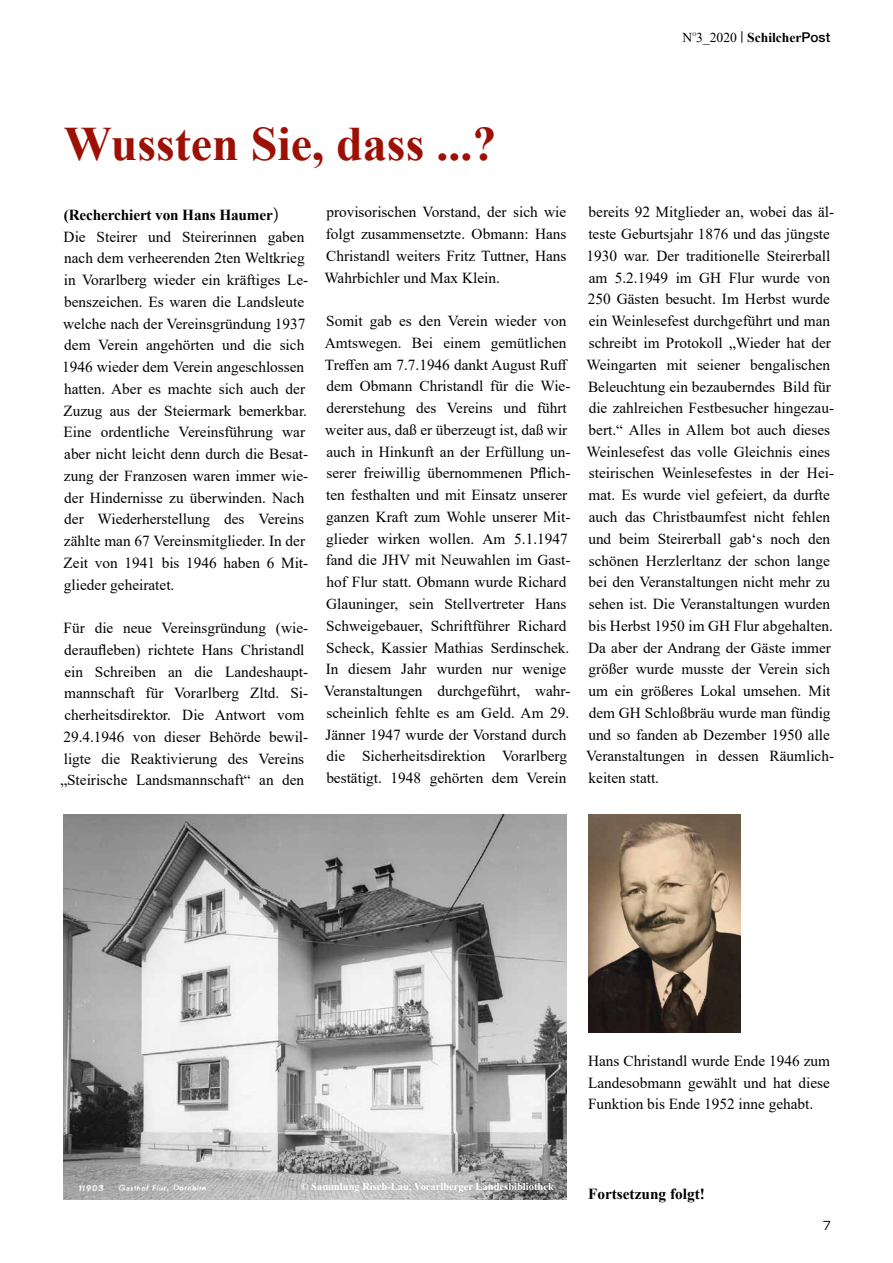
<style>
.page{position:relative;width:893px;height:1263px;background:#fff}
.page>*{position:absolute;margin:0;border:0;box-sizing:border-box;transform-origin:0 0}
.t1{font:700 48px "Times New Roman";color:#9c1006}
.t2{font:15.3px/21.8px "Times New Roman";color:#000}
.t3{font:700 15.3px "Times New Roman";color:#000}
.t4{font:700 13.65px "Times New Roman";color:#000}
.t5{font:13.5px "Vito";color:#000}
.t6{font:700 10.5px "Times New Roman";color:#fff}
.t7{font:5.4px "Times New Roman";color:#000}
.s1{font-weight:400}
.s2{font-family:"Helvetica Neue LT Std";font-weight:500}
.s3{font-weight:700}
.s4{font-family:"Minion Pro";font-size:18px}
</style>
<div class="page">
<svg style="left:741px;top:31px;width:1px;height:12px"></svg>
<img style="left:588px;top:815px;width:152px;height:218px">
<img style="left:64px;top:815px;width:503px;height:384px">
<p class="t4" style="left:682px;top:27px;width:149px"><span class="s1">N 3_2020</span> Schilcher<span class="s2">Post</span></p>
<p class="t7" style="left:692px;top:31px;width:5px">O</p>
<h1 class="t1" style="left:64px;top:109px;width:434px">Wussten Sie, dass ...?</h1>
<p class="t2" style="left:62px;top:203px;width:248px"><span class="s3">(Recherchiert von Hans Haumer</span><span class="s4">)<br></span>Die Steirer und Steirerinnen gaben nach dem verheerenden 2ten Weltkrieg in Vorarlberg wieder ein kräftiges Le&shy;benszeichen. Es waren die Landsleute welche nach der Vereinsgründung 1937 dem Verein angehörten und die sich 1946 wieder dem Verein angeschlossen hatten. Aber es machte sich auch der Zuzug aus der Steiermark bemerkbar.<br>Eine ordentliche Vereinsführung war aber nicht leicht denn durch die Besat&shy;zung der Franzosen waren immer wie&shy;der Hindernisse zu überwinden. Nach der Wiederherstellung des Vereins zählte man 67 Vereinsmitglieder. In der Zeit von 1941 bis 1946 haben 6 Mit&shy;glieder geheiratet.</p>
<p class="t2" style="left:60px;top:617px;width:249px">Für die neue Vereinsgründung (wie&shy;deraufleben) richtete Hans Christandl ein Schreiben an die Landeshaupt&shy;mannschaft für Vorarlberg Zltd. Si&shy;cherheitsdirektor. Die Antwort vom 29.4.1946 von dieser Behörde bewil&shy;ligte die Reaktivierung des Vereins „Steirische Landsmannschaft“ an den</p>
<p class="t2" style="left:324px;top:201px;width:244px;text-align:justify">provisorischen Vorstand, der sich wie folgt zusammensetzte. Obmann: Hans Christandl weiters Fritz Tuttner, Hans Wahrbichler und Max Klein.</p>
<p class="t2" style="left:324px;top:310px;width:248px">Somit gab es den Verein wieder von Amtswegen. Bei einem gemütlichen Treffen am 7.7.1946 dankt August Ruff dem Obmann Christandl für die Wie&shy;dererstehung des Vereins und führt weiter aus, daß er überzeugt ist, daß wir auch in Hinkunft an der Erfüllung un&shy;serer freiwillig übernommenen Pflich&shy;ten festhalten und mit Einsatz unserer ganzen Kraft zum Wohle unserer Mit&shy;glieder wirken wollen. Am 5.1.1947 fand die JHV mit Neuwahlen im Gast&shy;hof Flur statt. Obmann wurde Richard Glauninger, sein Stellvertreter Hans Schweigebauer, Schriftführer Richard Scheck, Kassier Mathias Serdinschek.<br>In diesem Jahr wurden nur wenige Veranstaltungen durchgeführt, wahr&shy;scheinlich fehlte es am Geld. Am 29.<br>Jänner 1947 wurde der Vorstand durch die Sicherheitsdirektion Vorarlberg bestätigt. 1948 gehörten dem Verein</p>
<p class="t2" style="left:586px;top:201px;width:249px">bereits 92 Mitglieder an, wobei das äl&shy;teste Geburtsjahr 1876 und das jüngste 1930 war. Der traditionelle Steirerball am 5.2.1949 im GH Flur wurde von 250 Gästen besucht. Im Herbst wurde ein Weinlesefest durchgeführt und man schreibt im Protokoll „Wieder hat der Weingarten mit seiener bengalischen Beleuchtung ein bezauberndes Bild für die zahlreichen Festbesucher hingezau&shy;bert.“ Alles in Allem bot auch dieses Weinlesefest das volle Gleichnis eines steirischen Weinlesefestes in der Hei&shy;mat. Es wurde viel gefeiert, da durfte auch das Christbaumfest nicht fehlen und beim Steirerball gab‘s noch den schönen Herzlerltanz der schon lange bei den Veranstaltungen nicht mehr zu sehen ist. Die Veranstaltungen wurden bis Herbst 1950 im GH Flur abgehalten.<br>Da aber der Andrang der Gäste immer größer wurde musste der Verein sich um ein größeres Lokal umsehen. Mit dem GH Schloßbräu wurde man fündig und so fanden ab Dezember 1950 alle Veranstaltungen in dessen Räumlich&shy;keiten statt.</p>
<p class="t6" style="left:301px;top:1179px;width:254px">© Sammlung Risch-Lau, Vorarlberger Landesbibliothek</p>
<p class="t2" style="left:588px;top:1049px;width:244px;text-align:justify">Hans Christandl wurde Ende 1946 zum Landesobmann gewählt und hat diese Funktion bis Ende 1952 inne gehabt.</p>
<p class="t3" style="left:588px;top:1182px;width:118px">Fortsetzung folgt!</p>
<p class="t5" style="left:823px;top:1217px;width:9px">7</p>
</div>
